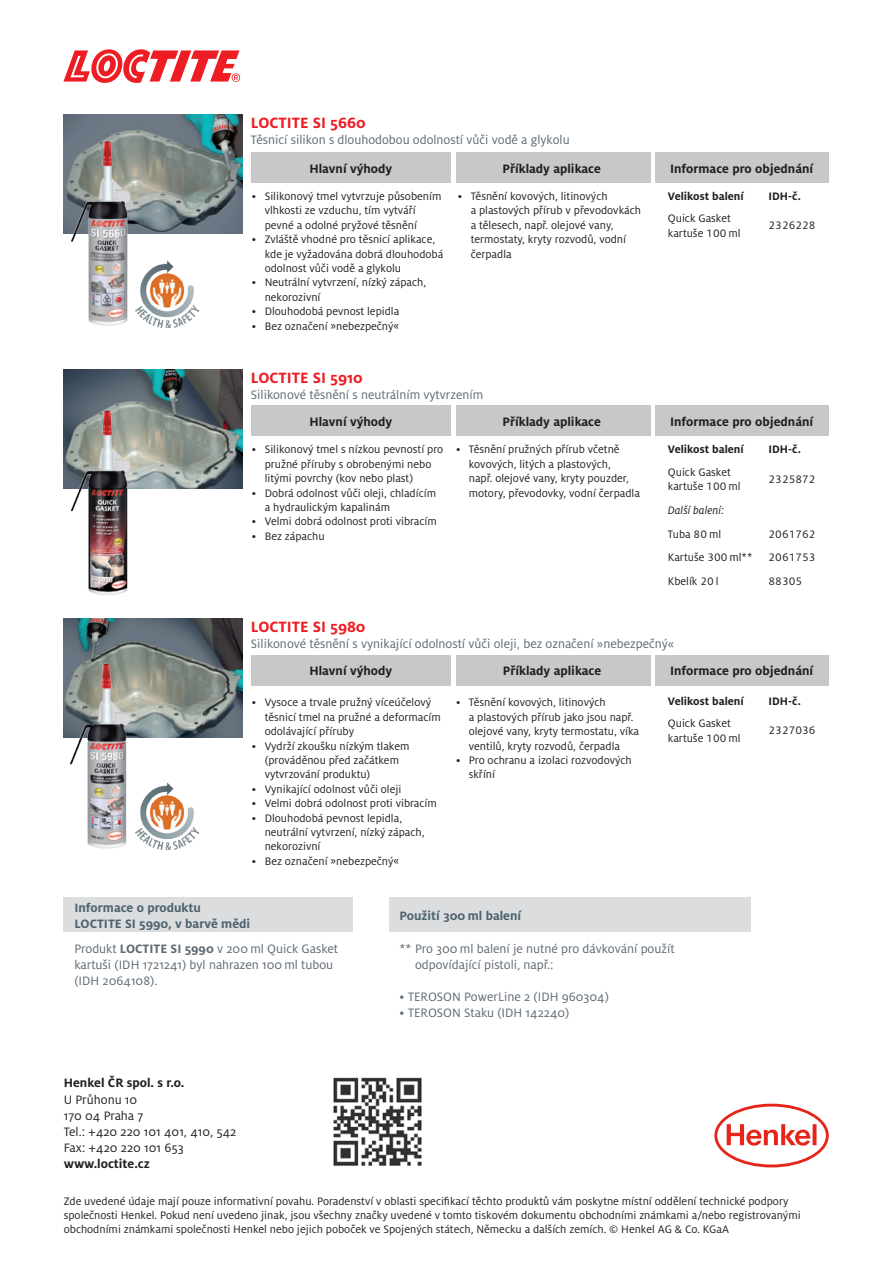
<style>
.page{position:relative;width:893px;height:1263px;background:#fff}
.page>*{position:absolute;margin:0;border:0;box-sizing:border-box;transform-origin:0 0}
.t1{font:700 16.5px "Henkel Milo";color:#ee1d23}
.t2{font:13.5px/16.2px "Henkel Milo";color:#5e6973}
.t3{font:700 13.5px "Henkel Milo";color:#231f20}
.t4{font:13.5px "Henkel Milo";color:#231f20}
.t5{font:700 13.5px "Henkel Milo";color:#4d636e}
.VRM_IDH_Nummern_Flie{font:12px/14.4px "Henkel Milo";color:#231f20}
.VRM_IDH_Nummern_Flie-2{font:700 12px "Henkel Milo";color:#231f20}
.VRM_IDH_Nummern_Flie-3{font:italic 12px "Henkel Milo";color:#231f20}
.s1{font-weight:700}
</style>
<div class="page">
<svg style="left:714px;top:1104px;width:115px;height:63px"></svg>
<svg style="left:63px;top:49px;width:177px;height:34px"></svg>
<img style="left:333px;top:1077px;width:89px;height:89px">
<div style="left:655px;top:152px;width:174px;height:30px;background:#c7c8ca"></div>
<div style="left:251px;top:406px;width:200px;height:30px;background:#c7c8ca"></div>
<div style="left:251px;top:152px;width:200px;height:30px;background:#c7c8ca"></div>
<div style="left:456px;top:406px;width:194px;height:30px;background:#c7c8ca"></div>
<div style="left:456px;top:152px;width:194px;height:30px;background:#c7c8ca"></div>
<div style="left:251px;top:655px;width:200px;height:30px;background:#c7c8ca"></div>
<div style="left:456px;top:655px;width:194px;height:30px;background:#c7c8ca"></div>
<img style="left:135px;top:260px;width:63px;height:67px">
<img style="left:135px;top:782px;width:63px;height:68px">
<img style="left:64px;top:115px;width:178px;height:119px">
<img style="left:64px;top:369px;width:178px;height:120px">
<img style="left:64px;top:619px;width:178px;height:119px">
<img style="left:68px;top:139px;width:64px;height:187px">
<img style="left:68px;top:408px;width:64px;height:187px">
<img style="left:68px;top:662px;width:64px;height:187px">
<div style="left:655px;top:406px;width:174px;height:30px;background:#c7c8ca"></div>
<div style="left:655px;top:655px;width:174px;height:30px;background:#c7c8ca"></div>
<div style="left:63px;top:898px;width:290px;height:34px;background:#dcdddf"></div>
<div style="left:389px;top:898px;width:362px;height:34px;background:#dcdddf"></div>
<p class="t1" style="left:251px;top:113px;width:116px">LOCTITE SI 5660</p>
<p class="t2" style="left:251px;top:132px;width:320px">Těsnicí silikon s dlouhodobou odolností vůči vodě a glykolu</p>
<p class="t3" style="left:309px;top:161px;width:84px">Hlavní výhody</p>
<p class="t3" style="left:503px;top:161px;width:100px">Příklady aplikace</p>
<p class="t3" style="left:670px;top:161px;width:145px">Informace pro objednání</p>
<p class="VRM_IDH_Nummern_Flie" style="left:265px;top:189px;width:178px;text-indent:-13px">• Silikonový tmel vytvrzuje působením vlhkosti ze vzduchu, tím vytváří pevné a odolné pryžové těsnění</p>
<p class="VRM_IDH_Nummern_Flie" style="left:265px;top:232px;width:180px;text-indent:-13px">• Zvláště vhodné pro těsnicí aplikace, kde je vyžadována dobrá dlouhodobá odolnost vůči vodě a glykolu</p>
<p class="VRM_IDH_Nummern_Flie" style="left:265px;top:275px;width:163px;text-indent:-13px">• Neutrální vytvrzení, nízký zápach, nekorozivní</p>
<p class="VRM_IDH_Nummern_Flie" style="left:252px;top:304px;width:149px">• Dlouhodobá pevnost lepidla</p>
<p class="VRM_IDH_Nummern_Flie" style="left:252px;top:319px;width:149px">• Bez označení »nebezpečný«</p>
<p class="VRM_IDH_Nummern_Flie" style="left:471px;top:189px;width:172px;text-indent:-13px">• Těsnění kovových, litinových<br>a plastových přírub v převodovkách a tělesech, např. olejové vany, termostaty, kryty rozvodů, vodní čerpadla</p>
<p class="VRM_IDH_Nummern_Flie-2" style="left:668px;top:189px;width:77px">Velikost balení</p>
<p class="VRM_IDH_Nummern_Flie-2" style="left:768px;top:189px;width:34px">IDH-č.</p>
<p class="VRM_IDH_Nummern_Flie" style="left:668px;top:211px;width:74px">Quick Gasket kartuše 100 ml</p>
<p class="VRM_IDH_Nummern_Flie" style="left:768px;top:218px;width:49px">2326228</p>
<p class="t1" style="left:251px;top:368px;width:113px">LOCTITE SI 5910</p>
<p class="t2" style="left:251px;top:387px;width:234px">Silikonové těsnění s neutrálním vytvrzením</p>
<p class="t3" style="left:309px;top:414px;width:84px">Hlavní výhody</p>
<p class="t3" style="left:503px;top:414px;width:100px">Příklady aplikace</p>
<p class="t3" style="left:670px;top:414px;width:145px">Informace pro objednání</p>
<p class="VRM_IDH_Nummern_Flie" style="left:265px;top:443px;width:180px;text-indent:-13px">• Silikonový tmel s nízkou pevností pro pružné příruby s obrobenými nebo litými povrchy (kov nebo plast)</p>
<p class="VRM_IDH_Nummern_Flie" style="left:265px;top:486px;width:173px;text-indent:-13px">• Dobrá odolnost vůči oleji, chladícím a hydraulickým kapalinám</p>
<p class="VRM_IDH_Nummern_Flie" style="left:252px;top:515px;width:186px">• Velmi dobrá odolnost proti vibracím</p>
<p class="VRM_IDH_Nummern_Flie" style="left:252px;top:529px;width:74px">• Bez zápachu</p>
<p class="VRM_IDH_Nummern_Flie" style="left:469px;top:443px;width:173px;text-indent:-13px">• Těsnění pružných přírub včetně kovových, litých a plastových,<br>např. olejové vany, kryty pouzder, motory, převodovky, vodní čerpadla</p>
<p class="VRM_IDH_Nummern_Flie-2" style="left:668px;top:443px;width:77px">Velikost balení</p>
<p class="VRM_IDH_Nummern_Flie-2" style="left:768px;top:443px;width:34px">IDH-č.</p>
<p class="VRM_IDH_Nummern_Flie" style="left:668px;top:465px;width:74px">Quick Gasket kartuše 100 ml</p>
<p class="VRM_IDH_Nummern_Flie" style="left:768px;top:472px;width:49px">2325872</p>
<p class="VRM_IDH_Nummern_Flie-3" style="left:668px;top:504px;width:58px">Další balení:</p>
<p class="VRM_IDH_Nummern_Flie" style="left:668px;top:527px;width:55px">Tuba 80 ml</p>
<p class="VRM_IDH_Nummern_Flie" style="left:768px;top:527px;width:49px">2061762</p>
<p class="VRM_IDH_Nummern_Flie" style="left:668px;top:550px;width:86px">Kartuše 300 ml**</p>
<p class="VRM_IDH_Nummern_Flie" style="left:768px;top:550px;width:49px">2061753</p>
<p class="VRM_IDH_Nummern_Flie" style="left:668px;top:574px;width:52px">Kbelík 20 l</p>
<p class="VRM_IDH_Nummern_Flie" style="left:768px;top:574px;width:35px">88305</p>
<p class="t1" style="left:251px;top:617px;width:116px">LOCTITE SI 5980</p>
<p class="t2" style="left:251px;top:636px;width:425px">Silikonové těsnění s vynikající odolností vůči oleji, bez označení »nebezpečný«</p>
<p class="t3" style="left:309px;top:663px;width:84px">Hlavní výhody</p>
<p class="t3" style="left:503px;top:663px;width:100px">Příklady aplikace</p>
<p class="VRM_IDH_Nummern_Flie" style="left:265px;top:695px;width:178px;text-indent:-13px">• Vysoce a trvale pružný víceúčelový těsnicí tmel na pružné a deformacím odolávající příruby</p>
<p class="VRM_IDH_Nummern_Flie" style="left:265px;top:739px;width:146px;text-indent:-13px">• Vydrží zkoušku nízkým tlakem (prováděnou před začátkem vytvrzování produktu)</p>
<p class="VRM_IDH_Nummern_Flie" style="left:252px;top:782px;width:151px">• Vynikající odolnost vůči oleji</p>
<p class="VRM_IDH_Nummern_Flie" style="left:252px;top:796px;width:186px">• Velmi dobrá odolnost proti vibracím</p>
<p class="VRM_IDH_Nummern_Flie" style="left:265px;top:811px;width:161px;text-indent:-13px">• Dlouhodobá pevnost lepidla, neutrální vytvrzení, nízký zápach, nekorozivní</p>
<p class="VRM_IDH_Nummern_Flie" style="left:252px;top:854px;width:149px">• Bez označení »nebezpečný«</p>
<p class="t3" style="left:670px;top:663px;width:145px">Informace pro objednání</p>
<p class="VRM_IDH_Nummern_Flie-2" style="left:668px;top:694px;width:77px">Velikost balení</p>
<p class="VRM_IDH_Nummern_Flie-2" style="left:768px;top:694px;width:34px">IDH-č.</p>
<p class="VRM_IDH_Nummern_Flie" style="left:668px;top:716px;width:74px">Quick Gasket kartuše 100 ml</p>
<p class="VRM_IDH_Nummern_Flie" style="left:768px;top:724px;width:49px">2327036</p>
<p class="VRM_IDH_Nummern_Flie" style="left:469px;top:695px;width:172px;text-indent:-13px">• Těsnění kovových, litinových<br>a plastových přírub jako jsou např. olejové vany, kryty termostatu, víka ventilů, kryty rozvodů, čerpadla</p>
<p class="VRM_IDH_Nummern_Flie" style="left:469px;top:753px;width:165px;text-indent:-13px">• Pro ochranu a izolaci rozvodových skříní</p>
<p class="t5" style="left:74px;top:900px;width:128px">Informace o produktu</p>
<p class="t5" style="left:74px;top:916px;width:177px">LOCTITE SI 5990, v barvě mědi</p>
<p class="t2" style="left:74px;top:940px;width:265px">Produkt <span class="s1">LOCTITE SI 5990</span> v 200 ml Quick Gasket kartuši (IDH 1721241) byl nahrazen 100 ml tubou (IDH 2064108).</p>
<p class="t3" style="left:64px;top:1075px;width:122px">Henkel ČR spol. s r.o.</p>
<p class="t4" style="left:64px;top:1092px;width:75px">U Průhonu 10</p>
<p class="t4" style="left:64px;top:1108px;width:81px">170 04 Praha 7</p>
<p class="t4" style="left:64px;top:1124px;width:174px">Tel.: +420 220 101 401, 410, 542</p>
<p class="t4" style="left:64px;top:1140px;width:121px">Fax: +420 220 101 653</p>
<p class="t3" style="left:64px;top:1156px;width:88px">www.loctite.cz</p>
<p class="t5" style="left:399px;top:908px;width:123px">Použití 300 ml balení</p>
<p class="t2" style="left:415px;top:940px;width:261px;text-indent:-15px">** Pro 300 ml balení je nutné pro dávkování použít odpovídající pistoli, např.:</p>
<p class="t2" style="left:399px;top:989px;width:211px">• TEROSON PowerLine 2 (IDH 960304)</p>
<p class="t2" style="left:399px;top:1005px;width:171px">• TEROSON Staku (IDH 142240)</p>
<p class="VRM_IDH_Nummern_Flie" style="left:64px;top:1193px;width:738px">Zde uvedené údaje mají pouze informativní povahu. Poradenství v oblasti specifikací těchto produktů vám poskytne místní oddělení technické podpory společnosti Henkel. Pokud není uvedeno jinak, jsou všechny značky uvedené v tomto tiskovém dokumentu obchodními známkami a/nebo registrovanými obchodními známkami společnosti Henkel nebo jejich poboček ve Spojených státech, Německu a dalších zemích. © Henkel AG &amp; Co. KGaA</p>
</div>
